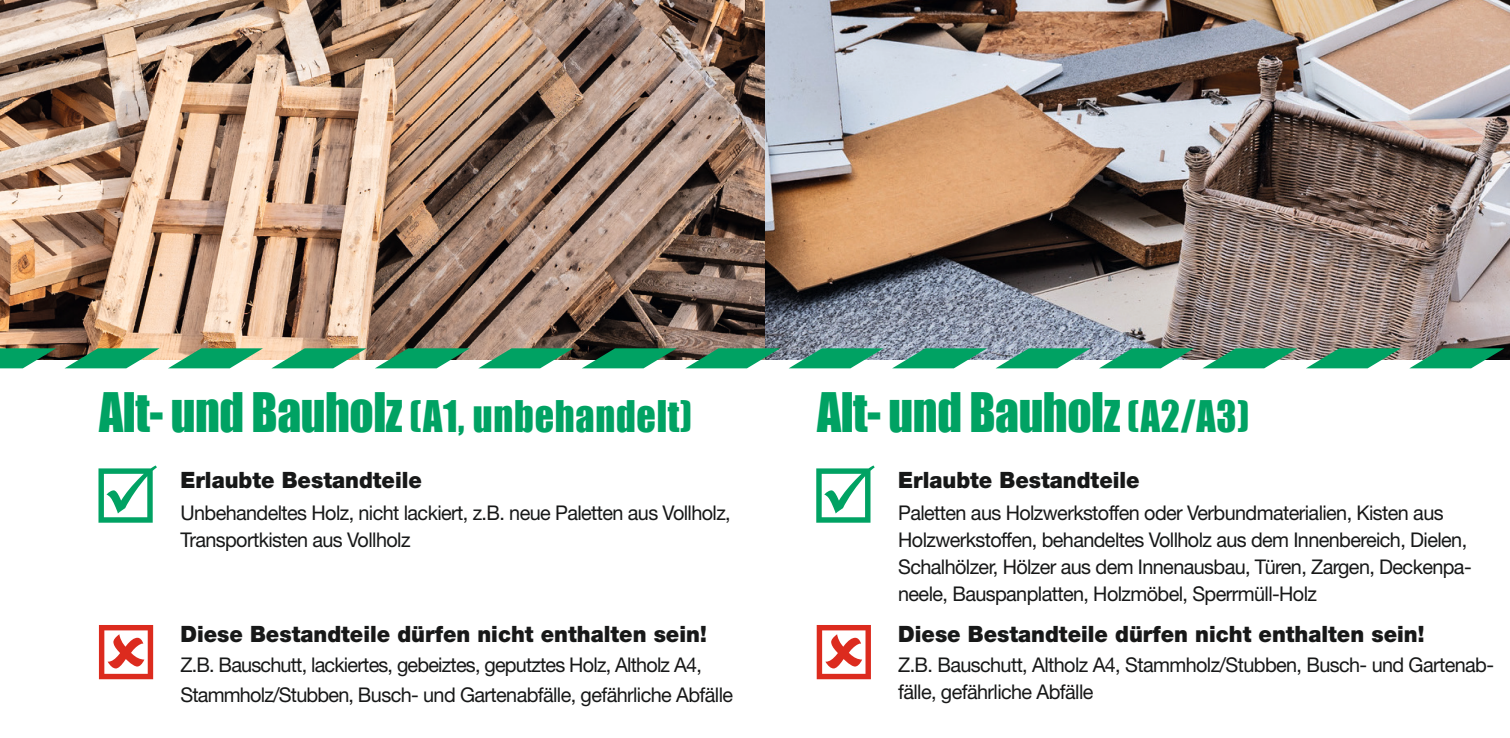
<style>
.page{position:relative;width:1510px;height:738px;background:#fff}
.page>*{position:absolute;margin:0;border:0;box-sizing:border-box;transform-origin:0 0}
.t1{font:50px "Impact";letter-spacing:-.01em;color:#00a263;scale:.95 1}
.t2{font:40px "Impact";letter-spacing:.02em;color:#00a263;scale:.95 1}
.t3{font:900 22.5px "Helvetica Neue LT Std";color:#171818;scale:.95 1}
.t4{font:20.25px/27px "Helvetica Neue LT Std";letter-spacing:-.03em;color:#171818}
.s1{font-size:50px}
.s2{font-size:40px}
</style>
<div class="page">
<img style="left:0;top:0;width:1509px;height:359px">
<img style="left:0;top:348px;width:1487px;height:20px">
<h2 class="t2" style="left:99px;top:385px;width:625px"><span class="s1">Alt- und Bauholz</span> (A1, unbehandelt)</h2>
<p class="t3" style="left:180px;top:466px;width:256px">Erlaubte Bestandteile</p>
<p class="t4" style="left:180px;top:499px;width:552px">Unbehandeltes Holz, nicht lackiert, z.B. neue Paletten aus Vollholz,</p>
<p class="t4" style="left:92px;top:525px;width:320px"><sup>☑</sup> Transportkisten aus Vollholz</p>
<p class="t3" style="left:180px;top:620px;width:555px">Diese Bestandteile dürfen nicht enthalten sein!</p>
<p class="t4" style="left:180px;top:649px;width:554px;line-height:30px">Z.B. Bauschutt, lackiertes, gebeiztes, geputztes Holz, Altholz A4,<br>Stammholz/Stubben, Busch- und Gartenabfälle, gefährliche Abfälle</p>
<h1 class="t1" style="left:817px;top:373px;width:456px">Alt- und Bauholz <span class="s2">(A2/A3)</span></h1>
<p class="t3" style="left:898px;top:466px;width:256px">Erlaubte Bestandteile</p>
<p class="t4" style="left:898px;top:499px;width:575px">Paletten aus Holzwerkstoffen oder Verbundmaterialien, Kisten aus Holzwerkstoffen, behandeltes Vollholz aus dem Innenbereich, Dielen, Schalhölzer, Hölzer aus dem Innenausbau, Türen, Zargen, Deckenpa&shy;neele, Bauspanplatten, Holzmöbel, Sperrmüll-Holz</p>
<p class="t3" style="left:898px;top:620px;width:555px">Diese Bestandteile dürfen nicht enthalten sein!</p>
<p class="t4" style="left:898px;top:650px;width:597px">Z.B. Bauschutt, Altholz A4, Stammholz/Stubben, Busch- und Gartenab&shy;fälle, gefährliche Abfälle</p>
</div>
